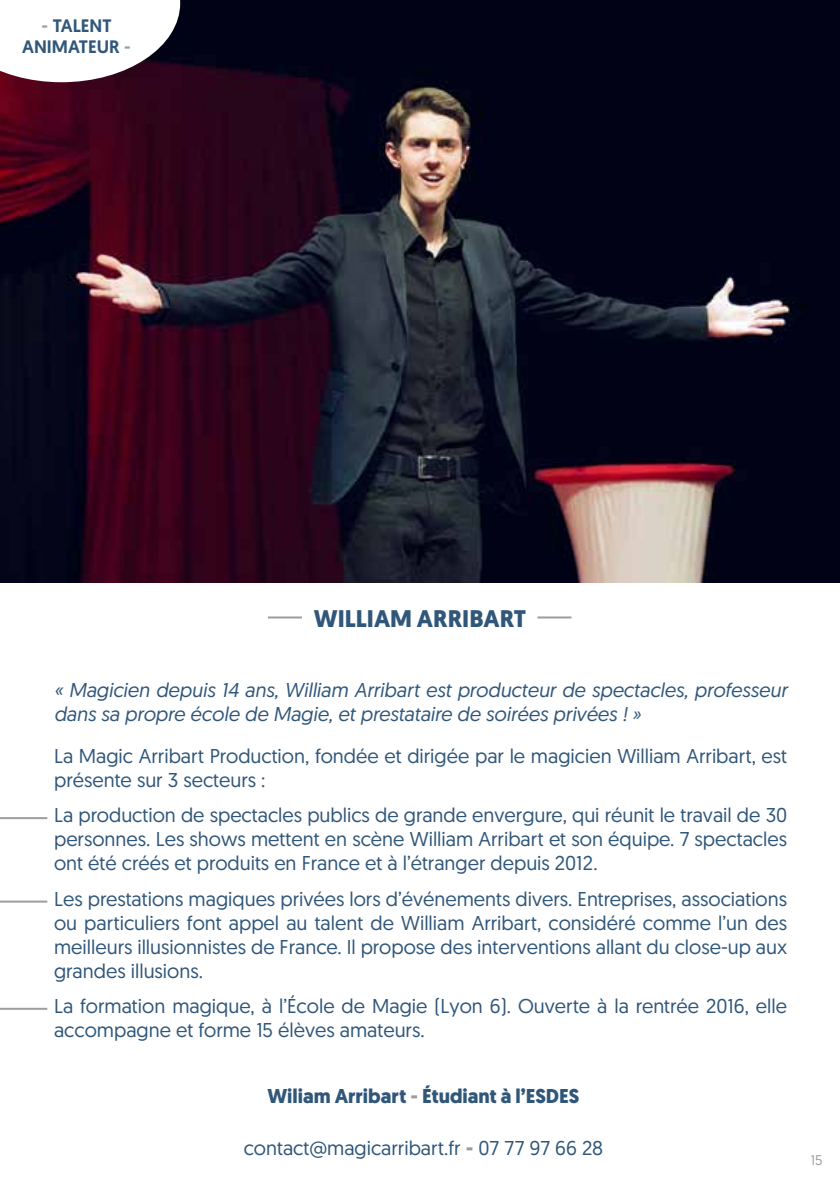
<style>
.page{position:relative;width:840px;height:1191px;background:#fff}
.page>*{position:absolute;margin:0;border:0;box-sizing:border-box;transform-origin:0 0}
.t1{font:700 24px "Geomanist";color:#30577a}
.t2{font:20px/24px "Geomanist";color:#30577a}
.t3{font:italic 20px/24px "Geomanist";color:#30577a}
.t4{font:700 20px "Geomanist";color:#30577a}
.t5{font:500 18px/21.6px "Geomanist";color:#30577a;text-align:center}
.t6{font:14px "Geomanist";color:#9d9d9c}
.s1{color:#9d9d9c}
.s2{font-weight:700;color:#9d9d9c}
</style>
<div class="page">
<img style="left:0;top:0;width:839px;height:583px">
<hr style="left:268px;top:616px;width:34px;height:2px;background:#9d9d9c">
<hr style="left:537px;top:616px;width:34px;height:2px;background:#9d9d9c">
<svg style="left:0;top:0;width:180px;height:82px"></svg>
<hr style="left:0;top:817px;width:47px;height:2px;background:#9d9d9c">
<hr style="left:0;top:900px;width:47px;height:2px;background:#9d9d9c">
<hr style="left:0;top:1007px;width:47px;height:2px;background:#9d9d9c">
<p class="t5" style="left:22px;top:14px;width:110px"><span class="s1">-</span> TALENT<br>ANIMATEUR <span class="s1">-</span></p>
<p class="t1" style="left:314px;top:603px;width:213px">WILLIAM ARRIBART</p>
<p class="t3" style="left:54px;top:677px;width:734px">« Magicien depuis 14 ans, William Arribart est producteur de spectacles, professeur dans sa propre école de Magie, et prestataire de soirées privées ! »</p>
<p class="t2" style="left:54px;top:743px;width:734px">La Magic Arribart Production, fondée et dirigée par le magicien William Arribart, est présente sur 3 secteurs :</p>
<p class="t2" style="left:54px;top:803px;width:734px;text-align:justify">La production de spectacles publics de grande envergure, qui réunit le travail de 30 personnes. Les shows mettent en scène William Arribart et son équipe. 7 spectacles ont été créés et produits en France et à l’étranger depuis 2012.</p>
<p class="t2" style="left:54px;top:886px;width:734px;text-align:justify">Les prestations magiques privées lors d’événements divers. Entreprises, associations ou particuliers font appel au talent de William Arribart, considéré comme l’un des meilleurs illusionnistes de France. Il propose des interventions allant du close-up aux grandes illusions.</p>
<p class="t2" style="left:54px;top:993px;width:734px">La formation magique, à l’École de Magie (Lyon 6). Ouverte à la rentrée 2016, elle accompagne et forme 15 élèves amateurs.</p>
<p class="t4" style="left:267px;top:1082px;width:313px">Wiliam Arribart <span class="s1">-</span> Étudiant à l’ESDES</p>
<p class="t2" style="left:243px;top:1135px;width:361px">contact@magicarribart.fr <span class="s2">-</span> 07 77 97 66 28</p>
<p class="t6" style="left:810px;top:1151px;width:13px">15</p>
</div>
